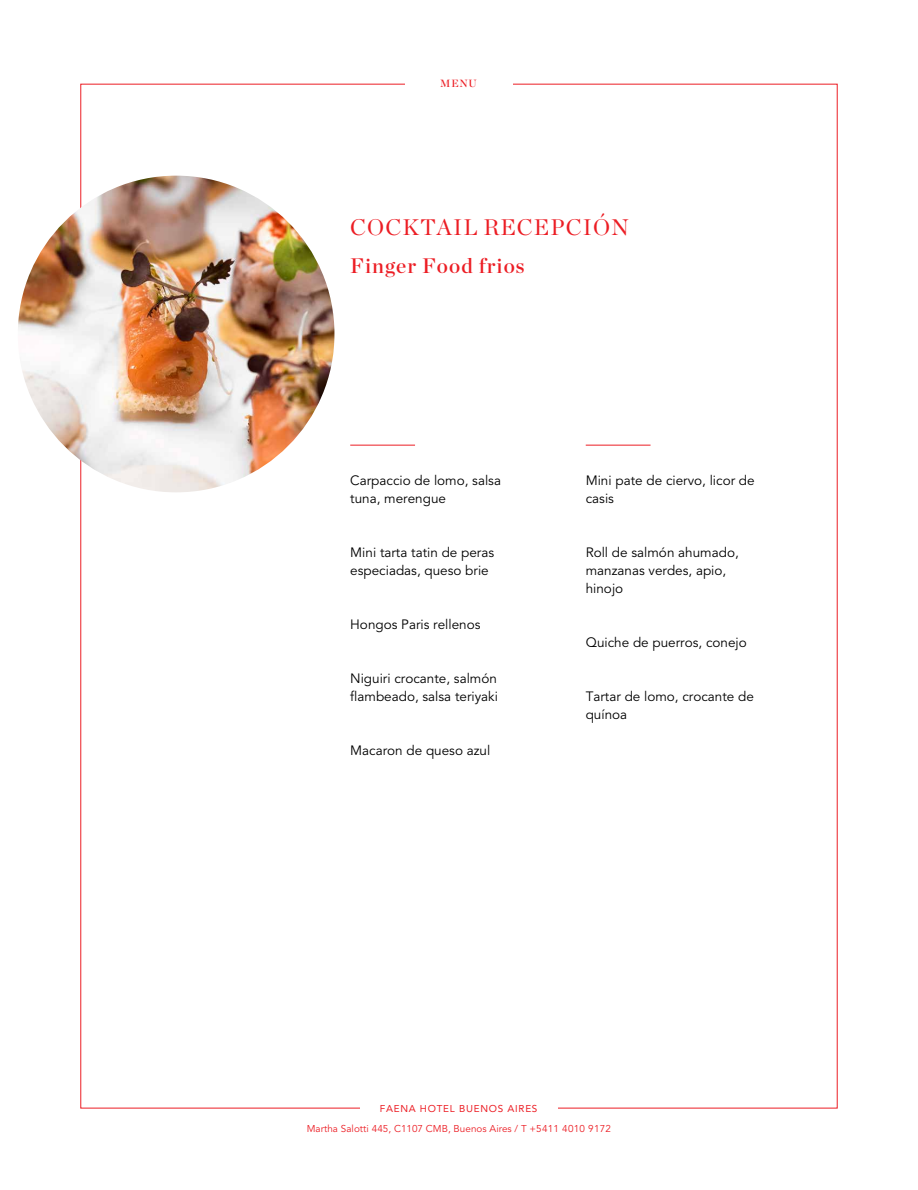
<style>
.page{position:relative;width:918px;height:1190px;background:#fff}
.page>*{position:absolute;margin:0;border:0;box-sizing:border-box;transform-origin:0 0}
.t1{font:22.5px "Chronicle Display";letter-spacing:.05em;color:#ec1d24}
.t2{font:21px "Chronicle Display Semi";letter-spacing:.05em;color:#ec1d24}
.t3{font:13.5px/18px "Avenir LT Std";color:#000}
.t4{font:10.5px "Chronicle Display Semi";color:#ec1d24}
.t5{font:9.9px "Avenir LT Std";letter-spacing:.005em;color:#ec1d24}
.t6{font:9.9px "Avenir LT Std";letter-spacing:.075em;color:#ec1d24}
</style>
<div class="page">
<hr style="left:350px;top:445px;width:65px;height:1px;background:#ec1d24">
<hr style="left:586px;top:445px;width:65px;height:1px;background:#ec1d24">
<img style="left:18px;top:176px;width:316px;height:316px;border-radius:158px">
<p class="t4" style="left:440px;top:75px;width:38px">MENU</p>
<h1 class="t1" style="left:350px;top:209px;width:280px">COCKTAIL RECEPCIÓN</h1>
<h2 class="t2" style="left:350px;top:249px;width:176px">Finger Food frios</h2>
<p class="t3" style="left:350px;top:471px;width:152px">Carpaccio de lomo, salsa tuna, merengue</p>
<p class="t3" style="left:350px;top:543px;width:145px">Mini tarta tatin de peras especiadas, queso brie</p>
<p class="t3" style="left:350px;top:615px;width:132px">Hongos Paris rellenos</p>
<p class="t3" style="left:350px;top:669px;width:149px">Niguiri crocante, salmón flambeado, salsa teriyaki</p>
<p class="t3" style="left:350px;top:741px;width:142px">Macaron de queso azul</p>
<p class="t3" style="left:586px;top:471px;width:170px">Mini pate de ciervo, licor de casis</p>
<p class="t3" style="left:586px;top:543px;width:155px">Roll de salmón ahumado, manzanas verdes, apio, hinojo</p>
<p class="t3" style="left:586px;top:633px;width:163px">Quiche de puerros, conejo</p>
<p class="t3" style="left:586px;top:687px;width:170px">Tartar de lomo, crocante de quínoa</p>
<p class="t6" style="left:380px;top:1103px;width:159px">FAENA HOTEL BUENOS AIRES</p>
<p class="t5" style="left:307px;top:1122px;width:306px">Martha Salotti 445, C1107 CMB, Buenos Aires / T +5411 4010 9172</p>
</div>
